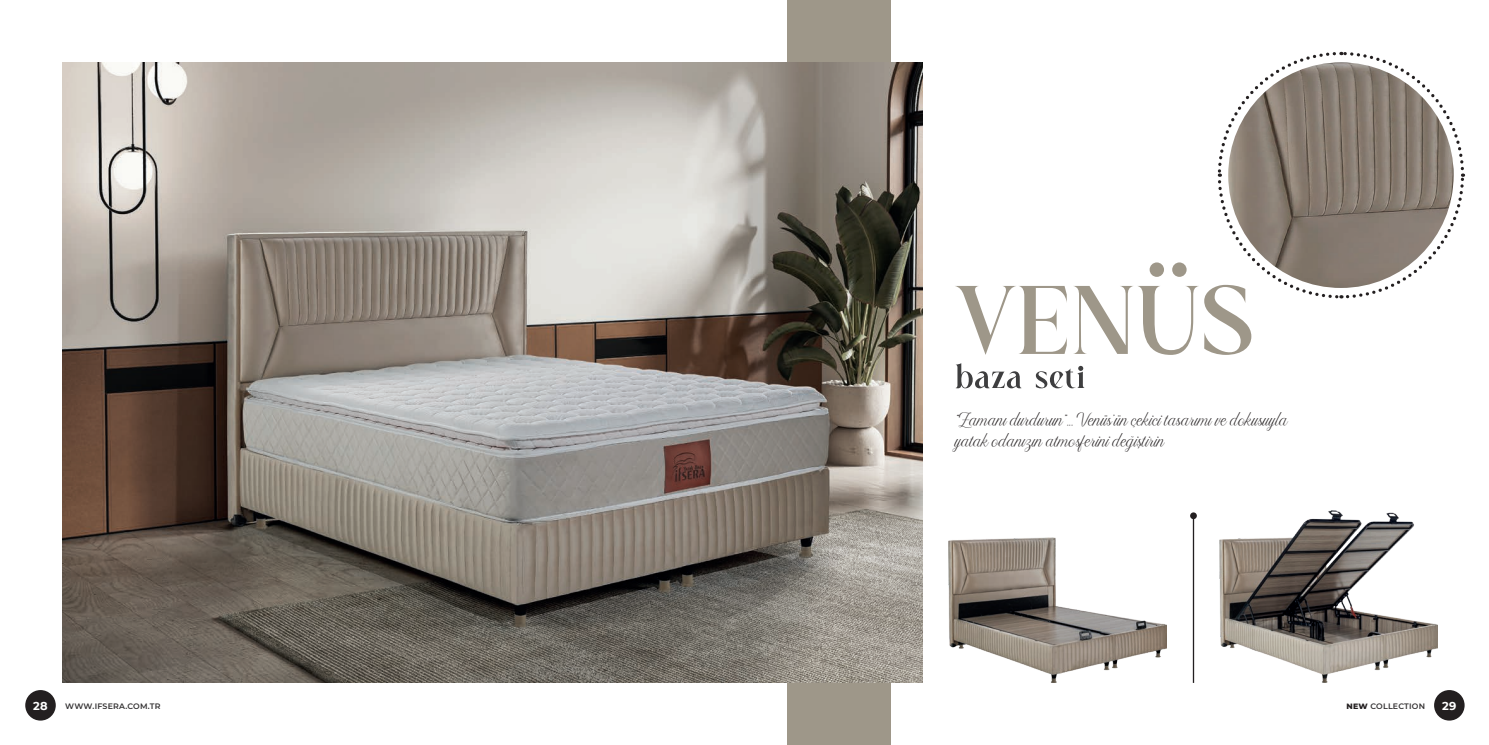
<style>
.page{position:relative;width:1489px;height:745px;background:#fff}
.page>*{position:absolute;margin:0;border:0;box-sizing:border-box;transform-origin:0 0}
.t1{font:97.3px "Astrid";color:#9e9789}
.t2{font:17.5px/21px "Akayla Script PERSONALUSE";color:#231f20}
.t3{font:700 11.38px "Montserrat";color:#fff}
.t4{font:600 7.88px "Montserrat";letter-spacing:.025em;color:#312f30}
.s1{font-weight:800;color:#231f20}
</style>
<div class="page">
<svg style="left:1217px;top:51px;width:248px;height:248px"></svg>
<div style="left:787px;top:0;width:103px;height:744px;background:#9e9789"></div>
<img style="left:63px;top:63px;width:859px;height:619px">
<div style="left:1433px;top:689px;width:31px;height:31px;background:#231f20;border-radius:50%"></div>
<div style="left:25px;top:689px;width:31px;height:31px;background:#231f20;border-radius:50%"></div>
<svg style="left:956px;top:363px;width:128px;height:26px"></svg>
<img style="left:948px;top:537px;width:218px;height:145px">
<img style="left:1219px;top:510px;width:218px;height:172px">
<hr style="left:1192px;top:514px;width:2px;height:168px;background:#231f20">
<svg style="left:1189px;top:512px;width:7px;height:7px"></svg>
<img style="left:1228px;top:62px;width:225px;height:226px;border-radius:113px">
<h1 class="t1" style="left:955px;top:259px;width:300px">VENÜS</h1>
<p class="t2" style="left:955px;top:408px;width:334px">“Zamanı durdurun”... Venüs’ün çekici tasarımı ve dokusuyla yatak odanızın atmosferini değiştirin</p>
<p class="t3" style="left:33px;top:697px;width:16px">28</p>
<p class="t4" style="left:65px;top:700px;width:97px">WWW.IFSERA.COM.TR</p>
<p class="t4" style="left:1346px;top:700px;width:80px"><span class="s1">NEW</span> COLLECTION</p>
<p class="t3" style="left:1441px;top:697px;width:16px">29</p>
</div>
